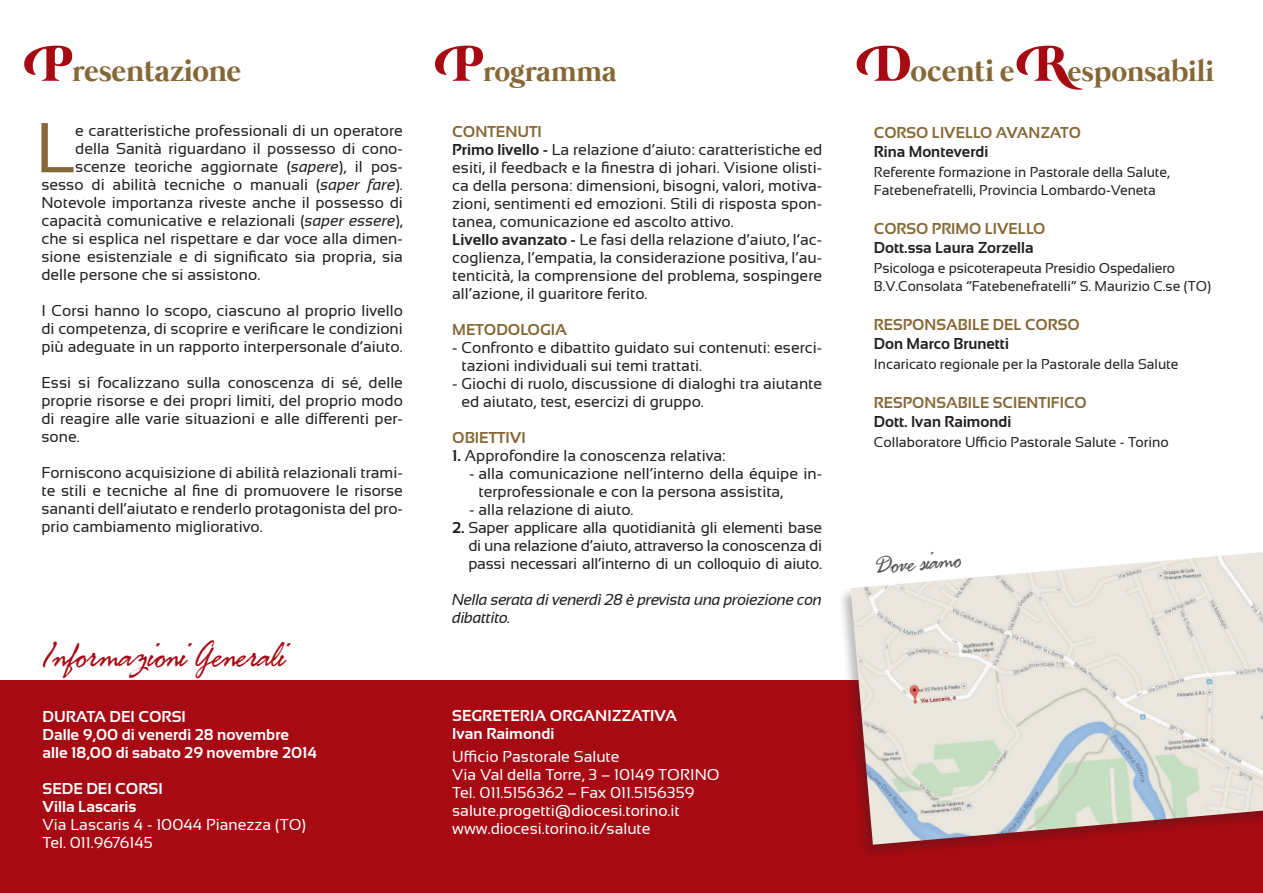
<style>
.page{position:relative;width:1263px;height:893px;background:#fff}
.page>*{position:absolute;margin:0;border:0;box-sizing:border-box;transform-origin:0 0}
.t1{font:70.5px "Sansation";color:#866837}
.t2{font:37.5px "Fresh Script";color:#a70a12}
.t3{font:700 31.5px "Mermaid Swash Caps";color:#866837}
.t4{font:700 30px "Mermaid Swash Caps";color:#866837}
.t5{font:27px "Fresh Script";color:#57585a}
.t6{font:15.75px/18px "Sansation";color:#231f20;text-align:justify}
.t7{font:15.75px/18px "Sansation";color:#fff}
.t8{font:700 15.75px/18px "Sansation";color:#fff}
.t9{font:700 15.75px "Sansation";color:#866837}
.t10{font:700 15.75px "Sansation";color:#231f20}
.t11{font:italic 15.75px/18px "Sansation";letter-spacing:-.025em;color:#231f20}
.t12{font:14.25px/18px "Sansation";color:#231f20}
.s1{font-size:51px;color:#a70a12}
.s2{font-style:italic}
.s3{font-weight:700;color:#866837}
.s4{font-weight:700}
.s5{font-size:31.5px}
</style>
<div class="page">
<div style="left:0;top:680px;width:1263px;height:213px;background:#a70a12"></div>
<div style="left:837px;top:550px;width:426px;height:309px;background:#231f20;opacity:.3"></div>
<img style="left:850px;top:552px;width:413px;height:293px">
<h3 class="t3" style="left:41px;top:52px;width:201px"><span class="s1">P</span>resentazione</h3>
<h1 class="t1" style="left:36px;top:108px;width:41px">L</h1>
<p class="t6" style="left:75px;top:122px;width:329px">e caratteristiche professionali di un operatore</p>
<p class="t6" style="left:75px;top:140px;width:329px">della Sanità riguardano il possesso di cono-</p>
<p class="t6" style="left:75px;top:158px;width:329px">scenze teoriche aggiornate (<span class="s2">sapere</span>), il pos-</p>
<p class="t6" style="left:41px;top:176px;width:363px">sesso di abilità tecniche o manuali (<span class="s2">saper fare</span>).</p>
<p class="t6" style="left:41px;top:194px;width:363px">Notevole importanza riveste anche il possesso di</p>
<p class="t6" style="left:41px;top:212px;width:363px">capacità comunicative e relazionali (<span class="s2">saper essere</span>),</p>
<p class="t6" style="left:41px;top:230px;width:363px">che si esplica nel rispettare e dar voce alla dimen-</p>
<p class="t6" style="left:41px;top:248px;width:363px">sione esistenziale e di significato sia propria, sia</p>
<p class="t6" style="left:41px;top:266px;width:220px">delle persone che si assistono.</p>
<p class="t6" style="left:41px;top:302px;width:363px">I Corsi hanno lo scopo, ciascuno al proprio livello di competenza, di scoprire e verificare le condizioni più adeguate in un rapporto interpersonale d’aiuto.</p>
<p class="t6" style="left:41px;top:374px;width:363px">Essi si focalizzano sulla conoscenza di sé, delle proprie risorse e dei propri limiti, del proprio modo di reagire alle varie situazioni e alle differenti per&shy;sone.</p>
<p class="t6" style="left:41px;top:464px;width:363px">Forniscono acquisizione di abilità relazionali trami&shy;te stili e tecniche al fine di promuovere le risorse sananti dell’aiutato e renderlo protagonista del pro&shy;prio cambiamento migliorativo.</p>
<h2 class="t2" style="left:43px;top:638px;width:243px">Informazioni Generali</h2>
<p class="t8" style="left:43px;top:707px;width:276px">DURATA DEI CORSI<br>Dalle 9,00 di venerdì 28 novembre alle 18,00 di sabato 29 novembre 2014</p>
<p class="t8" style="left:43px;top:779px;width:122px">SEDE DEI CORSI<br>Villa Lascaris</p>
<p class="t7" style="left:43px;top:815px;width:265px">Via Lascaris 4 - 10044 Pianezza (TO)<br>Tel. 011.9676145</p>
<h3 class="t4" style="left:452px;top:54px;width:166px"><span class="s1">P</span>rogramma</h3>
<p class="t6" style="left:452px;top:123px;width:371px;text-align:left"><span class="s3">CONTENUTI<br></span><span class="s4">Primo livello -</span> La relazione d’aiuto: caratteristiche ed esiti, il feedback e la finestra di johari. Visione olisti&shy;ca della persona: dimensioni, bisogni, valori, motiva&shy;zioni, sentimenti ed emozioni. Stili di risposta spon&shy;tanea, comunicazione ed ascolto attivo.<br><span class="s4">Livello avanzato -</span> Le fasi della relazione d’aiuto, l’ac&shy;coglienza, l’empatia, la considerazione positiva, l’au&shy;tenticità, la comprensione del problema, sospingere all’azione, il guaritore ferito.</p>
<p class="t9" style="left:452px;top:321px;width:116px">METODOLOGIA</p>
<p class="t6" style="left:461px;top:339px;width:362px;text-indent:-9px">- Confronto e dibattito guidato sui contenuti: eserci&shy;tazioni individuali sui temi trattati.</p>
<p class="t6" style="left:461px;top:375px;width:362px;text-indent:-9px">- Giochi di ruolo, discussione di dialoghi tra aiutante ed aiutato, test, esercizi di gruppo.</p>
<p class="t9" style="left:452px;top:429px;width:75px">OBIETTIVI</p>
<p class="t6" style="left:452px;top:447px;width:275px"><span class="s4">1.</span> Approfondire la conoscenza relativa:</p>
<p class="t6" style="left:478px;top:465px;width:345px;text-indent:-9px">- alla comunicazione nell’interno della équipe in&shy;terprofessionale e con la persona assistita,</p>
<p class="t6" style="left:469px;top:501px;width:166px">- alla relazione di aiuto.</p>
<p class="t6" style="left:468px;top:519px;width:355px;text-indent:-16px"><span class="s4">2.</span> Saper applicare alla quotidianità gli elementi base di una relazione d’aiuto, attraverso la conoscenza di passi necessari all’interno di un colloquio di aiuto.</p>
<p class="t11" style="left:452px;top:591px;width:371px">Nella serata di venerdì 28 è prevista una proiezione con dibattito.</p>
<p class="t8" style="left:452px;top:707px;width:226px">SEGRETERIA ORGANIZZATIVA<br>Ivan Raimondi</p>
<p class="t7" style="left:452px;top:747px;width:269px">Ufficio Pastorale Salute<br>Via Val della Torre, 3 – 10149 TORINO Tel. 011.5156362 – Fax 011.5156359 salute.progetti@diocesi.torino.it www.diocesi.torino.it/salute</p>
<h3 class="t4" style="left:874px;top:54px;width:342px"><span class="s1">D</span><span class="s5">ocenti e</span> <span class="s1">R</span>esponsabili</h3>
<p class="t9" style="left:874px;top:124px;width:208px">CORSO LIVELLO AVANZATO</p>
<p class="t10" style="left:874px;top:143px;width:116px">Rina Monteverdi</p>
<p class="t12" style="left:874px;top:163px;width:298px">Referente formazione in Pastorale della Salute,<br>Fatebenefratelli, Provincia Lombardo-Veneta</p>
<p class="t9" style="left:874px;top:220px;width:173px">CORSO PRIMO LIVELLO</p>
<p class="t10" style="left:874px;top:239px;width:161px">Dott.ssa Laura Zorzella</p>
<p class="t12" style="left:874px;top:259px;width:339px">Psicologa e psicoterapeuta Presidio Ospedaliero<br>B.V.Consolata “Fatebenefratelli” S. Maurizio C.se (TO)</p>
<p class="t9" style="left:874px;top:316px;width:207px">RESPONSABILE DEL CORSO</p>
<p class="t10" style="left:874px;top:335px;width:136px">Don Marco Brunetti</p>
<p class="t12" style="left:874px;top:355px;width:306px">Incaricato regionale per la Pastorale della Salute</p>
<p class="t9" style="left:874px;top:394px;width:214px">RESPONSABILE SCIENTIFICO</p>
<p class="t10" style="left:874px;top:413px;width:139px">Dott. Ivan Raimondi</p>
<p class="t12" style="left:874px;top:433px;width:296px">Collaboratore Ufficio Pastorale Salute - Torino</p>
<h3 class="t5" style="left:874px;top:553px;width:86px;rotate:-5deg">Dove siamo</h3>
</div>
